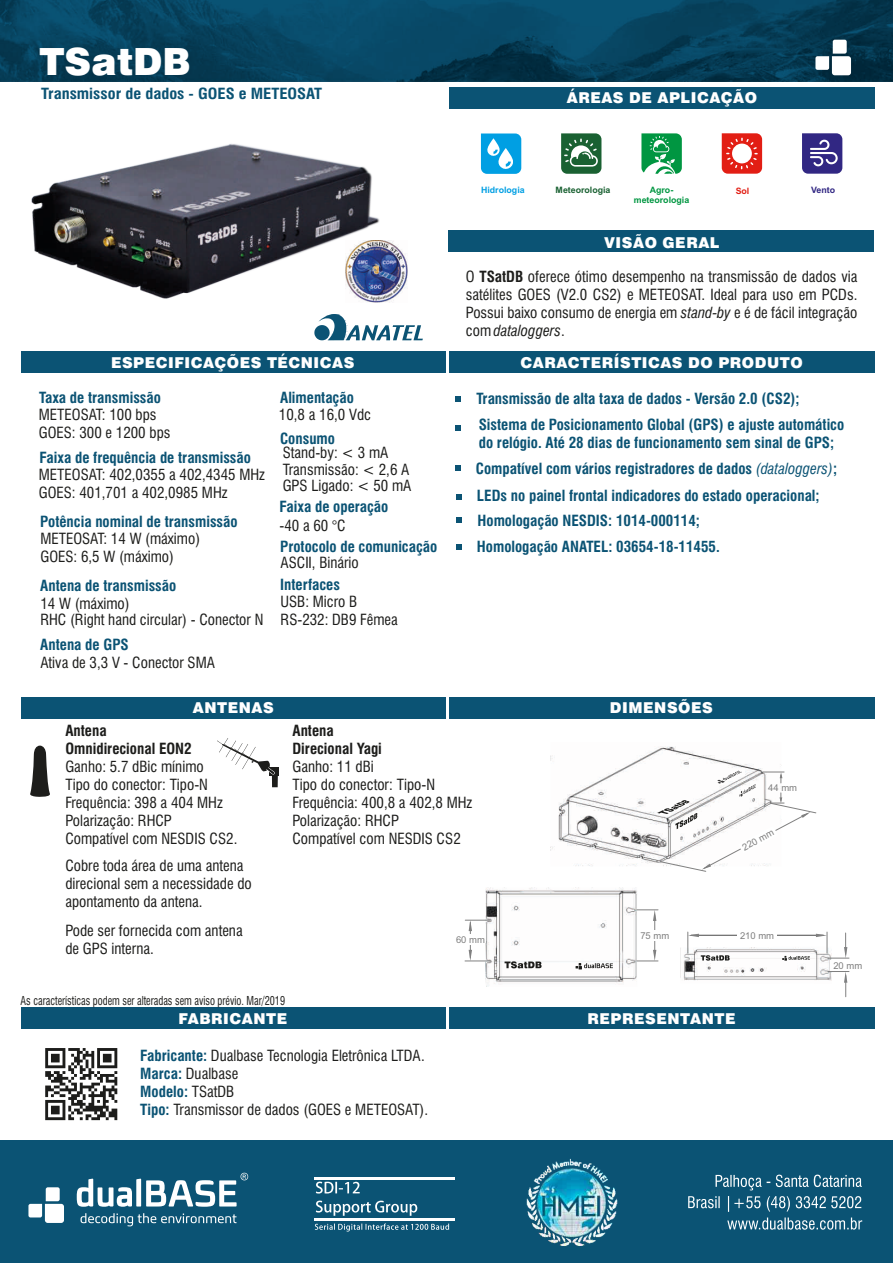
<style>
.page{position:relative;width:893px;height:1263px;background:#fff}
.page>*{position:absolute;margin:0;border:0;box-sizing:border-box;transform-origin:0 0}
.t1{font:900 37.5px "Swiss 721 BT";color:#fff}
.t2{font:condensed 15px/18px "Swiss 721 BT";color:#1d1d1b}
.t3{font:700 condensed 15px/18px "Swiss 721 BT";color:#0b5374}
.t4{font:900 15px "Swiss 721 BT";letter-spacing:.035em;color:#fff}
.t5{font:700 condensed 15px/18px "Swiss 721 BT";color:#1d1d1b}
.t6{font:700 condensed 15px "Swiss 721 BT";color:#0b5374;scale:1.1 1}
.t7{font:15px "Goudy Stout";letter-spacing:.055em;color:#fff}
.t8{font:condensed 12px "Swiss 721 BT";color:#1d1d1b;scale:.86 1}
.t9{font:9.45px "Arial";color:#808080}
.t10{font:700 8.85px/9.9px "Arial";color:#009641;text-align:center}
.t11{font:700 8.85px "Arial";color:#1a6132}
.t12{font:700 8.85px "Arial";color:#009fe3}
.t13{font:700 8.85px "Arial";color:#312783}
.t14{font:700 8.85px "Arial";color:#e21e14}
.s1{font-weight:700}
.s2{font-style:italic}
.s3{font-weight:400;font-style:italic}
.s4{font-weight:700;color:#0b5374}
</style>
<div class="page">
<img style="left:0;top:0;width:893px;height:81px">
<img style="left:485px;top:746px;width:346px;height:240px">
<svg style="left:505px;top:961px;width:37px;height:7px"></svg>
<div style="left:449px;top:1007px;width:426px;height:21px;background:#0b5374"></div>
<div style="left:21px;top:1007px;width:424px;height:21px;background:#0b5374"></div>
<div style="left:449px;top:697px;width:426px;height:21px;background:#0b5374"></div>
<div style="left:21px;top:697px;width:424px;height:21px;background:#0b5374"></div>
<div style="left:449px;top:352px;width:426px;height:21px;background:#0b5374"></div>
<div style="left:21px;top:352px;width:424px;height:21px;background:#0b5374"></div>
<div style="left:448px;top:230px;width:426px;height:21px;background:#0b5374"></div>
<svg style="left:722px;top:133px;width:40px;height:41px"></svg>
<svg style="left:802px;top:133px;width:40px;height:41px;background:#514996"></svg>
<svg style="left:641px;top:133px;width:41px;height:41px;background:#40b070"></svg>
<svg style="left:561px;top:133px;width:40px;height:41px;background:#47805a"></svg>
<svg style="left:481px;top:133px;width:40px;height:41px"></svg>
<svg style="left:455px;top:396px;width:5px;height:5px"></svg>
<svg style="left:456px;top:518px;width:6px;height:5px"></svg>
<svg style="left:456px;top:544px;width:6px;height:6px"></svg>
<svg style="left:455px;top:466px;width:5px;height:5px"></svg>
<svg style="left:456px;top:494px;width:6px;height:5px"></svg>
<svg style="left:455px;top:425px;width:5px;height:5px"></svg>
<svg style="left:314px;top:316px;width:109px;height:25px"></svg>
<img style="left:397px;top:247px;width:10px;height:48px">
<div style="left:272px;top:776px;width:6px;height:11px;background:#1d1d1b"></div>
<div style="left:270px;top:768px;width:9px;height:8px;background:#1d1d1b"></div>
<svg style="left:217px;top:738px;width:61px;height:37px"></svg>
<svg style="left:30px;top:745px;width:20px;height:52px"></svg>
<svg style="left:576px;top:963px;width:37px;height:6px"></svg>
<svg style="left:782px;top:956px;width:28px;height:5px"></svg>
<hr style="left:691px;top:935px;width:132px;height:1px;background:#808080">
<hr style="left:470px;top:922px;width:1px;height:36px;background:#808080">
<hr style="left:654px;top:915px;width:1px;height:38px;background:#808080">
<svg style="left:687px;top:932px;width:43px;height:29px"></svg>
<svg style="left:465px;top:950px;width:25px;height:11px"></svg>
<svg style="left:637px;top:950px;width:21px;height:11px"></svg>
<svg style="left:828px;top:971px;width:21px;height:26px"></svg>
<svg style="left:816px;top:932px;width:33px;height:27px"></svg>
<svg style="left:465px;top:920px;width:25px;height:11px"></svg>
<svg style="left:637px;top:909px;width:21px;height:12px"></svg>
<div style="left:456px;top:934px;width:28px;height:11px;background:#fff"></div>
<div style="left:641px;top:930px;width:28px;height:11px;background:#fff"></div>
<div style="left:737px;top:930px;width:40px;height:11px;background:#fff"></div>
<svg style="left:815px;top:40px;width:36px;height:35px"></svg>
<div style="left:449px;top:87px;width:426px;height:21px;background:#0b5374"></div>
<svg style="left:657px;top:771px;width:160px;height:101px"></svg>
<svg style="left:45px;top:1048px;width:72px;height:72px"></svg>
<div style="left:0;top:1140px;width:893px;height:123px;background:#0b5374"></div>
<svg style="left:316px;top:1181px;width:101px;height:35px"></svg>
<svg style="left:315px;top:1223px;width:134px;height:8px"></svg>
<hr style="left:315px;top:1177px;width:140px;height:2px;background:#fff">
<hr style="left:315px;top:1218px;width:140px;height:2px;background:#fff">
<svg style="left:28px;top:1173px;width:220px;height:53px"></svg>
<svg style="left:688px;top:1174px;width:174px;height:56px"></svg>
<img style="left:31px;top:144px;width:366px;height:172px">
<img style="left:526px;top:1158px;width:92px;height:88px">
<h1 class="t1" style="left:40px;top:47px;width:153px">TSatDB</h1>
<p class="t6" style="left:41px;top:87px;width:257px">Transmissor de dados - GOES e METEOSAT</p>
<p class="t4" style="left:567px;top:91px;width:192px">ÁREAS DE APLICAÇÃO</p>
<p class="t12" style="left:481px;top:187px;width:45px">Hidrologia</p>
<p class="t11" style="left:556px;top:187px;width:56px">Meteorologia</p>
<p class="t14" style="left:736px;top:187px;width:15px">Sol</p>
<p class="t13" style="left:811px;top:187px;width:26px">Vento</p>
<p class="t10" style="left:634px;top:186px;width:57px">Agro&shy;meteorologia</p>
<p class="t4" style="left:604px;top:236px;width:117px">VISÃO GERAL</p>
<p class="t2" style="left:466px;top:269px;width:393px;text-align:justify">O <span class="s1">TSatDB</span> oferece ótimo desempenho na transmissão de dados via satélites GOES (V2.0 CS2) e METEOSAT. Ideal para uso em PCDs.<br>Possui baixo consumo de energia em <span class="s2">stand-by</span> e é de fácil integração com <span class="s2">dataloggers</span>.</p>
<p class="t4" style="left:111px;top:356px;width:245px">ESPECIFICAÇÕES TÉCNICAS</p>
<p class="t4" style="left:520px;top:356px;width:284px">CARACTERÍSTICAS DO PRODUTO</p>
<p class="t3" style="left:39px;top:390px;width:123px">Taxa de transmissão</p>
<p class="t2" style="left:39px;top:407px;width:133px">METEOSAT: 100 bps<br>GOES: 300 e 1200 bps</p>
<p class="t2" style="left:39px;top:468px;width:228px">METEOSAT: 402,0355 a 402,4345 MHz<br>GOES: 401,701 a 402,0985 MHz</p>
<p class="t3" style="left:40px;top:450px;width:213px">Faixa de frequência de transmissão</p>
<p class="t3" style="left:40px;top:514px;width:199px">Potência nominal de transmissão</p>
<p class="t2" style="left:40px;top:531px;width:161px">METEOSAT: 14 W (máximo)</p>
<p class="t2" style="left:41px;top:549px;width:135px">GOES: 6,5 W (máximo)</p>
<p class="t3" style="left:40px;top:579px;width:138px">Antena de transmissão</p>
<p class="t2" style="left:40px;top:597px;width:224px;line-height:16.2px">14 W (máximo)<br>RHC (Right hand circular) - Conector N</p>
<p class="t2" style="left:40px;top:655px;width:176px">Ativa de 3,3 V - Conector SMA</p>
<p class="t3" style="left:40px;top:637px;width:90px">Antena de GPS</p>
<p class="t3" style="left:280px;top:390px;width:75px">Alimentação</p>
<p class="t2" style="left:279px;top:407px;width:94px">10,8 a 16,0 Vdc</p>
<p class="t3" style="left:280px;top:431px;width:56px">Consumo</p>
<p class="t2" style="left:283px;top:446px;width:130px;line-height:16.2px">Stand-by: &lt; 3 mA<br>Transmissão: &lt; 2,6 A<br>GPS Ligado: &lt; 50 mA</p>
<p class="t3" style="left:280px;top:499px;width:110px">Faixa de operação</p>
<p class="t2" style="left:279px;top:518px;width:68px">-40 a 60 °C</p>
<p class="t3" style="left:280px;top:539px;width:159px">Protocolo de comunicação</p>
<p class="t3" style="left:280px;top:578px;width:61px">Interfaces</p>
<p class="t2" style="left:281px;top:555px;width:80px">ASCII, Binário</p>
<p class="t2" style="left:281px;top:594px;width:119px">USB: Micro B<br>RS-232: DB9 Fêmea</p>
<p class="t3" style="left:476px;top:391px;width:325px">Transmissão de alta taxa de dados - Versão 2.0 (CS2);</p>
<p class="t3" style="left:479px;top:418px;width:367px">Sistema de Posicionamento Global (GPS) e ajuste automático do relógio. Até 28 dias de funcionamento sem sinal de GPS;</p>
<p class="t3" style="left:477px;top:488px;width:344px">LEDs no painel frontal indicadores do estado operacional;</p>
<p class="t3" style="left:476px;top:461px;width:363px">Compatível com vários registradores de dados <span class="s3">(dataloggers)</span>;</p>
<p class="t3" style="left:477px;top:509px;width:244px;line-height:26.5px">Homologação NESDIS: 1014-000114;<br>Homologação ANATEL: 03654-18-11455.</p>
<p class="t7" style="left:626px;top:699px;width:166px">DIMENSÕES</p>
<p class="t4" style="left:193px;top:701px;width:82px">ANTENAS</p>
<p class="t4" style="left:610px;top:701px;width:104px">DIMENSÕES</p>
<p class="t5" style="left:65px;top:723px;width:128px">Antena<br>Omnidirecional EON2</p>
<p class="t2" style="left:65px;top:759px;width:174px">Ganho: 5.7 dBic mínimo<br>Tipo do conector: Tipo-N<br>Frequência: 398 a 404 MHz<br>Polarização: RHCP<br>Compatível com NESDIS CS2.</p>
<p class="t2" style="left:65px;top:858px;width:188px">Cobre toda área de uma antena direcional sem a necessidade do apontamento da antena.</p>
<p class="t2" style="left:65px;top:923px;width:179px">Pode ser fornecida com antena de GPS interna.</p>
<p class="t5" style="left:292px;top:723px;width:91px">Antena<br>Direcional Yagi</p>
<p class="t2" style="left:292px;top:759px;width:181px">Ganho: 11 dBi<br>Tipo do conector: Tipo-N<br>Frequência: 400,8 a 402,8 MHz<br>Polarização: RHCP<br>Compatível com NESDIS CS2</p>
<p class="t9" style="left:456px;top:936px;width:30px">60 mm</p>
<p class="t8" style="left:21px;top:995px;width:309px">As características podem ser alteradas sem aviso prévio. Mar/2019</p>
<p class="t9" style="left:768px;top:784px;width:30px">44 mm</p>
<p class="t9" style="left:741px;top:844px;width:36px;rotate:-28deg">220 mm</p>
<p class="t9" style="left:640px;top:932px;width:30px">75 mm</p>
<p class="t9" style="left:740px;top:932px;width:36px">210 mm</p>
<p class="t4" style="left:178px;top:1013px;width:110px">FABRICANTE</p>
<p class="t4" style="left:587px;top:1013px;width:150px">REPRESENTANTE</p>
<p class="t2" style="left:140px;top:1048px;width:289px"><span class="s4">Fabricante:</span> Dualbase Tecnologia Eletrônica LTDA.<br><span class="s4">Marca:</span> Dualbase<br><span class="s4">Modelo:</span> TSatDB<br><span class="s4">Tipo:</span> Transmissor de dados (GOES e METEOSAT).</p>
<p class="t9" style="left:833px;top:962px;width:30px">20 mm</p>
</div>
